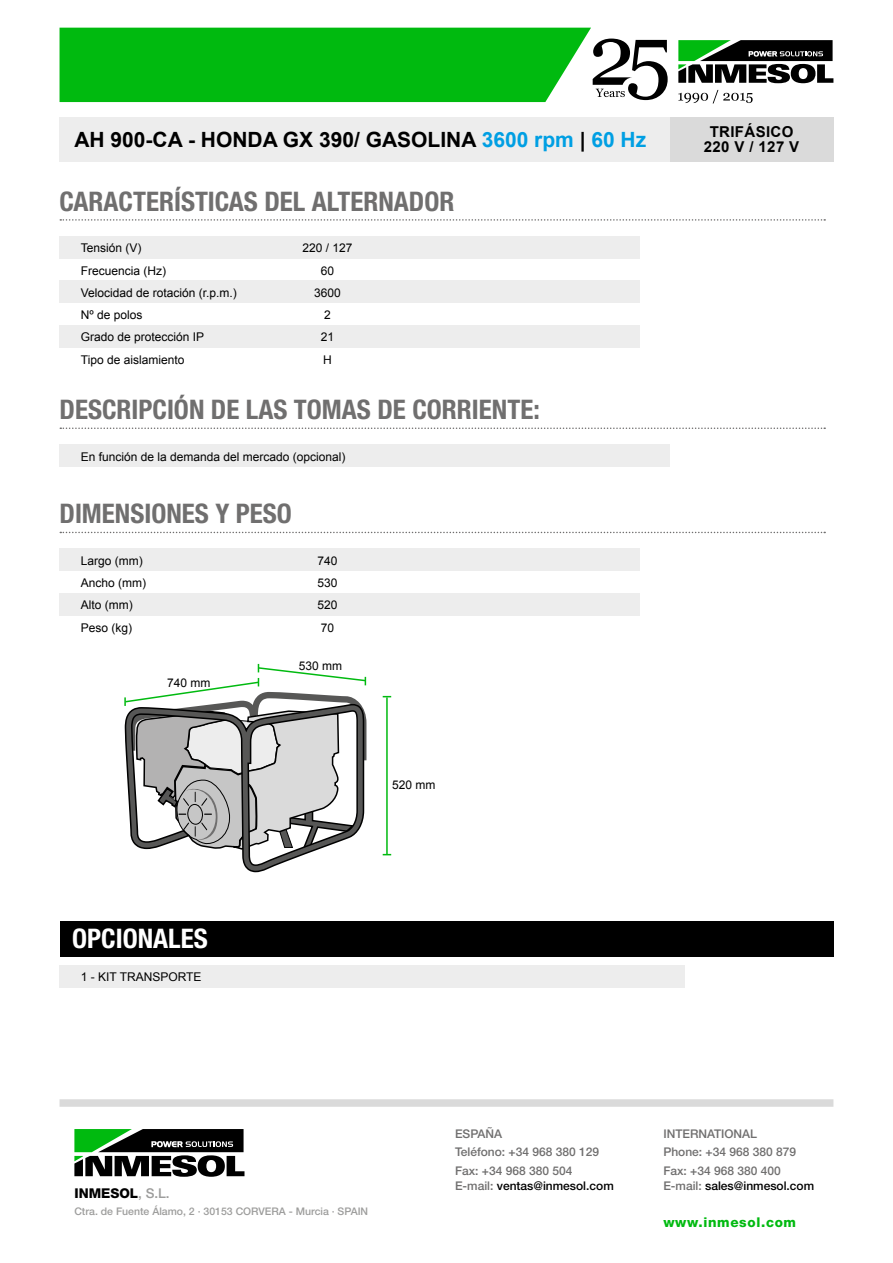
<style>
.page{position:relative;width:893px;height:1263px;background:#fff}
.page>*{position:absolute;margin:0;border:0;box-sizing:border-box;transform-origin:0 0}
.t1{font:700 condensed 27px "Helvetica Neue LT Std";color:#706f6f}
.t2{font:700 condensed 27px "Helvetica Neue LT Std";color:#fff}
.t3{font:700 21px "Arial";color:#000}
.t4{font:700 15px/15px "Arial";letter-spacing:.025em;color:#000;text-align:center}
.t5{font:800 13.5px "Helvetica Neue LT Std";letter-spacing:.05em;color:#01ba10}
.t6{font:800 13.5px "Helvetica Neue LT Std";color:#000}
.t7{font:12px "Arial";color:#000}
.t8{font:500 12px/18.6px "Helvetica Neue LT Std";color:#706f6f}
.t9{font:500 12px "Helvetica Neue LT Std";color:#000}
.t10{font:500 10.5px "Helvetica Neue LT Std";color:#9d9d9c}
.s1{color:#009fe3}
.s2{font-weight:500;color:#9d9d9c}
.s3{color:#706f6f}
</style>
<div class="page">
<div style="left:60px;top:1099px;width:773px;height:8px;background:#dadada"></div>
<svg style="left:74px;top:1129px;width:170px;height:48px"></svg>
<svg style="left:678px;top:90px;width:75px;height:13px"></svg>
<svg style="left:678px;top:40px;width:155px;height:43px"></svg>
<svg style="left:60px;top:28px;width:608px;height:74px;background:#20bb2c"></svg>
<svg style="left:60px;top:219px;width:765px;height:2px"></svg>
<svg style="left:60px;top:427px;width:765px;height:2px"></svg>
<svg style="left:60px;top:532px;width:765px;height:1px"></svg>
<div style="left:60px;top:921px;width:773px;height:35px;background:#000"></div>
<div style="left:60px;top:236px;width:580px;height:22px;background:#ededed"></div>
<div style="left:60px;top:549px;width:580px;height:22px;background:#ededed"></div>
<div style="left:60px;top:965px;width:625px;height:23px;background:#ededed"></div>
<div style="left:60px;top:281px;width:580px;height:22px;background:#ededed"></div>
<div style="left:60px;top:593px;width:580px;height:22px;background:#ededed"></div>
<div style="left:60px;top:325px;width:580px;height:23px;background:#ededed"></div>
<svg style="left:124px;top:664px;width:243px;height:209px"></svg>
<hr style="left:386px;top:697px;width:2px;height:158px;background:#01ba10">
<div style="left:227px;top:1131px;width:13px;height:6px;background:#000"></div>
<div style="left:60px;top:444px;width:610px;height:23px;background:#ededed"></div>
<div style="left:60px;top:117px;width:610px;height:45px;background:#ededed"></div>
<div style="left:670px;top:117px;width:163px;height:45px;background:#dadada"></div>
<h2 class="t3" style="left:74px;top:126px;width:573px">AH 900-CA - HONDA GX 390/ GASOLINA <span class="s1">3600 rpm</span> | <span class="s1">60 Hz</span></h2>
<p class="t4" style="left:704px;top:125px;width:97px">TRIFÁSICO<br>220 V / 127 V</p>
<h1 class="t1" style="left:60px;top:185px;width:396px">CARACTERÍSTICAS DEL ALTERNADOR</h1>
<p class="t7" style="left:81px;top:240px;width:62px">Tensión (V)</p>
<p class="t7" style="left:302px;top:240px;width:52px">220 / 127</p>
<p class="t7" style="left:81px;top:262px;width:87px">Frecuencia (Hz)</p>
<p class="t7" style="left:321px;top:262px;width:15px">60</p>
<p class="t7" style="left:81px;top:285px;width:158px">Velocidad de rotación (r.p.m.)</p>
<p class="t7" style="left:314px;top:285px;width:28px">3600</p>
<p class="t7" style="left:81px;top:307px;width:63px">Nº de polos</p>
<p class="t7" style="left:324px;top:307px;width:8px">2</p>
<p class="t7" style="left:81px;top:329px;width:125px">Grado de protección IP</p>
<p class="t7" style="left:321px;top:329px;width:15px">21</p>
<p class="t7" style="left:81px;top:352px;width:105px">Tipo de aislamiento</p>
<p class="t7" style="left:323px;top:352px;width:10px">H</p>
<h1 class="t1" style="left:60px;top:393px;width:482px">DESCRIPCIÓN DE LAS TOMAS DE CORRIENTE:</h1>
<p class="t7" style="left:81px;top:448px;width:266px">En función de la demanda del mercado (opcional)</p>
<h1 class="t1" style="left:60px;top:497px;width:234px">DIMENSIONES Y PESO</h1>
<p class="t7" style="left:81px;top:553px;width:64px">Largo (mm)</p>
<p class="t7" style="left:317px;top:553px;width:22px">740</p>
<p class="t7" style="left:81px;top:575px;width:67px">Ancho (mm)</p>
<p class="t7" style="left:317px;top:575px;width:22px">530</p>
<p class="t7" style="left:81px;top:597px;width:53px">Alto (mm)</p>
<p class="t7" style="left:317px;top:597px;width:22px">520</p>
<p class="t7" style="left:81px;top:620px;width:53px">Peso (kg)</p>
<p class="t7" style="left:321px;top:620px;width:15px">70</p>
<p class="t7" style="left:167px;top:675px;width:45px">740 mm</p>
<h1 class="t2" style="left:72px;top:922px;width:137px">OPCIONALES</h1>
<p class="t7" style="left:81px;top:969px;width:122px">1 - KIT TRANSPORTE</p>
<p class="t7" style="left:299px;top:658px;width:45px">530 mm</p>
<p class="t7" style="left:392px;top:777px;width:45px">520 mm</p>
<p class="t6" style="left:74px;top:1185px;width:97px">INMESOL<span class="s2">, S.L.</span></p>
<p class="t10" style="left:74px;top:1205px;width:295px">Ctra. de Fuente Álamo, 2 · 30153 CORVERA - Murcia · SPAIN</p>
<p class="t8" style="left:455px;top:1124px;width:146px">ESPAÑA<br>Teléfono: +34 968 380 129<br>Fax: +34 968 380 504</p>
<p class="t9" style="left:455px;top:1178px;width:160px"><span class="s3">E-mail:</span> ventas@inmesol.com</p>
<p class="t8" style="left:663px;top:1124px;width:134px">INTERNATIONAL<br>Phone: +34 968 380 879<br>Fax: +34 968 380 400</p>
<p class="t9" style="left:663px;top:1178px;width:152px"><span class="s3">E-mail:</span> sales@inmesol.com</p>
<p class="t5" style="left:663px;top:1214px;width:134px">www.inmesol.com</p>
</div>
